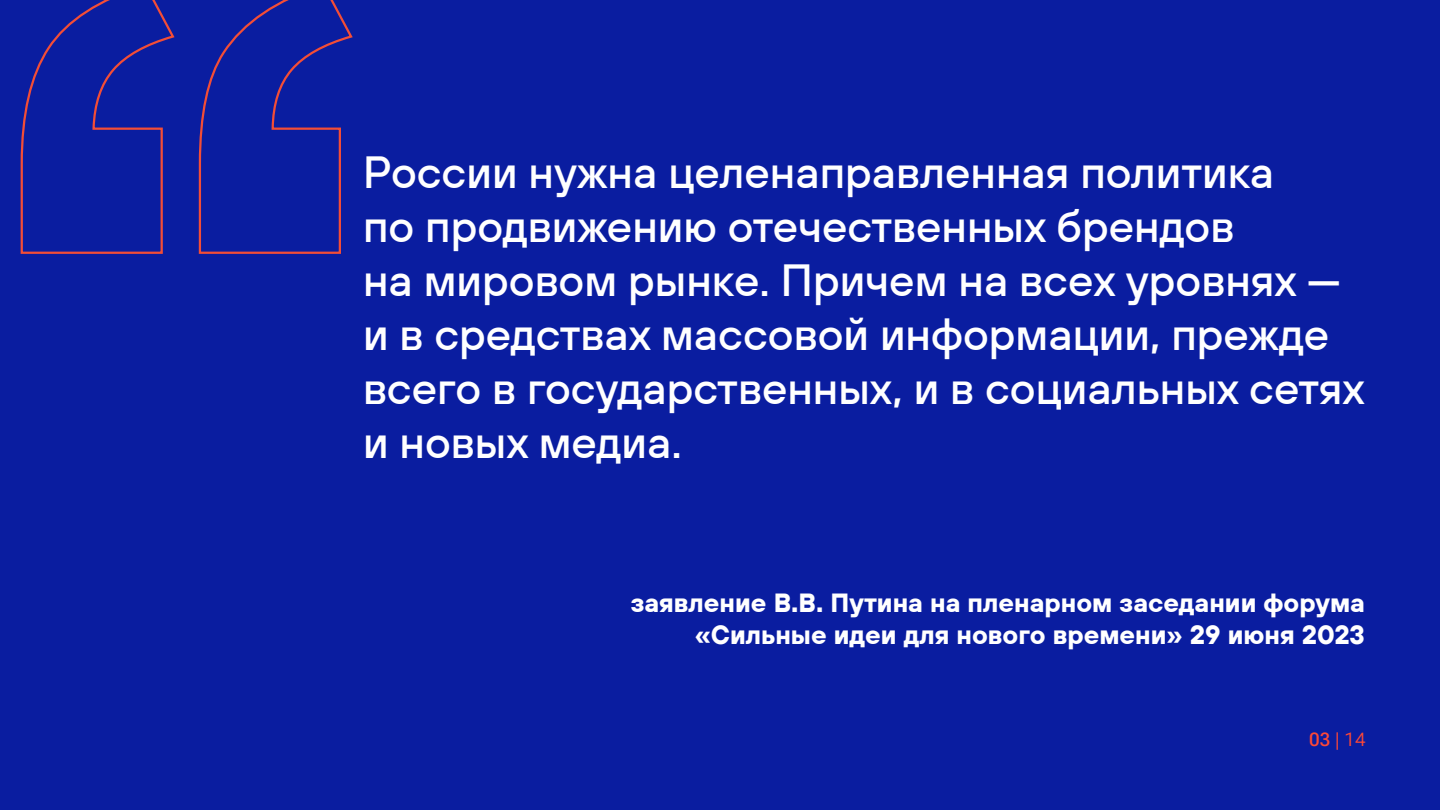
<style>
.page{position:relative;width:1440px;height:810px;background:#0a1da0}
.page>*{position:absolute;margin:0;border:0;box-sizing:border-box;transform-origin:0 0}
.t1{font:500 45px/54px "RSNEWS Sans";color:#fff}
.t2{font:700 26.25px/31.5px "RSNEWS Sans";color:#fff;text-align:right}
.t3{font:18.75px "Roboto Flex";color:#fe4836}
</style>
<div class="page">
<svg style="left:20px;top:0;width:333px;height:254px"></svg>
<p class="t1" style="left:363px;top:144px;width:1003px">России нужна целенаправленная политика<br>по продвижению отечественных брендов<br>на мировом рынке. Причем на всех уровнях — и в средствах массовой информации, прежде всего в государственных, и в социальных сетях и новых медиа.</p>
<p class="t2" style="left:631px;top:586px;width:736px">заявление В.В. Путина на пленарном заседании форума «Сильные идеи для нового времени» 29 июня 2023</p>
<p class="t3" style="left:1309px;top:723px;width:58px">03 | 14</p>
</div>
